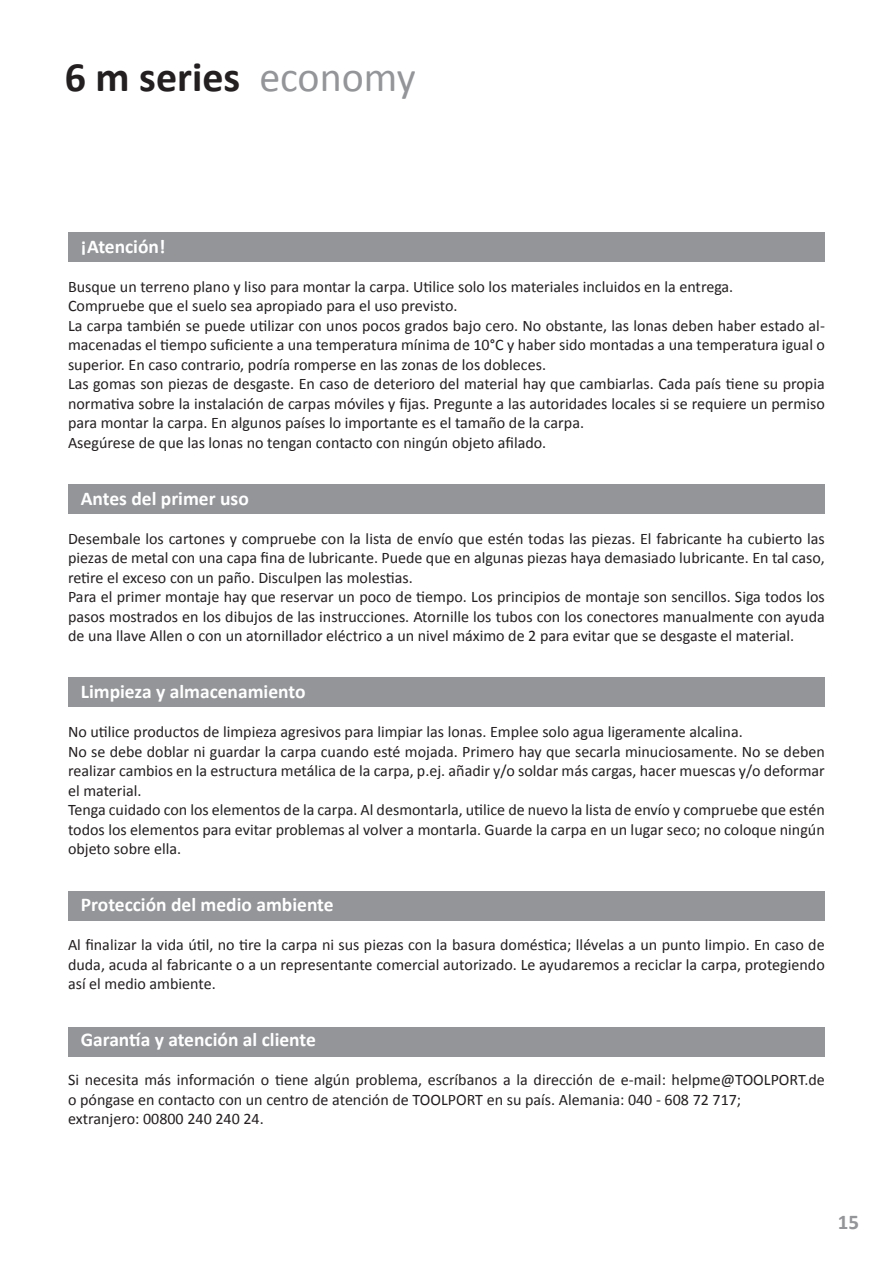
<style>
.page{position:relative;width:893px;height:1263px;background:#fff}
.page>*{position:absolute;margin:0;border:0;box-sizing:border-box;transform-origin:0 0}
.t1{font:700 42px "Calibri";color:#231f20}
.t2{font:700 21px "Calibri";color:#939598}
.t3{font:700 19.5px "Calibri";color:#fff}
.t4{font:16.05px/19.5px "Calibri";color:#231f20}
.s1{font-weight:400;color:#939598}
</style>
<div class="page">
<div style="left:68px;top:232px;width:757px;height:30px;background:#939598"></div>
<div style="left:68px;top:484px;width:757px;height:30px;background:#939598"></div>
<div style="left:68px;top:677px;width:757px;height:30px;background:#939598"></div>
<div style="left:68px;top:891px;width:757px;height:30px;background:#939598"></div>
<div style="left:68px;top:1027px;width:757px;height:30px;background:#939598"></div>
<h1 class="t1" style="left:65px;top:60px;width:352px">6 m series <span class="s1">economy</span></h1>
<p class="t3" style="left:81px;top:238px;width:86px">¡Atención!</p>
<p class="t4" style="left:68px;top:278px;width:758px">Busque un terreno plano y liso para montar la carpa. Utilice solo los materiales incluidos en la entrega.<br>Compruebe que el suelo sea apropiado para el uso previsto.<br>La carpa también se puede utilizar con unos pocos grados bajo cero. No obstante, las lonas deben haber estado al&shy;macenadas el tiempo suficiente a una temperatura mínima de 10°C y haber sido montadas a una temperatura igual o superior. En caso contrario, podría romperse en las zonas de los dobleces.<br>Las gomas son piezas de desgaste. En caso de deterioro del material hay que cambiarlas. Cada país tiene su propia normativa sobre la instalación de carpas móviles y fijas. Pregunte a las autoridades locales si se requiere un permiso para montar la carpa. En algunos países lo importante es el tamaño de la carpa.<br>Asegúrese de que las lonas no tengan contacto con ningún objeto afilado.</p>
<p class="t3" style="left:81px;top:490px;width:170px">Antes del primer uso</p>
<p class="t4" style="left:68px;top:530px;width:758px">Desembale los cartones y compruebe con la lista de envío que estén todas las piezas. El fabricante ha cubierto las piezas de metal con una capa fina de lubricante. Puede que en algunas piezas haya demasiado lubricante. En tal caso, retire el exceso con un paño. Disculpen las molestias.<br>Para el primer montaje hay que reservar un poco de tiempo. Los principios de montaje son sencillos. Siga todos los pasos mostrados en los dibujos de las instrucciones. Atornille los tubos con los conectores manualmente con ayuda de una llave Allen o con un atornillador eléctrico a un nivel máximo de 2 para evitar que se desgaste el material.</p>
<p class="t3" style="left:81px;top:683px;width:226px">Limpieza y almacenamiento</p>
<p class="t4" style="left:68px;top:723px;width:758px">No utilice productos de limpieza agresivos para limpiar las lonas. Emplee solo agua ligeramente alcalina.<br>No se debe doblar ni guardar la carpa cuando esté mojada. Primero hay que secarla minuciosamente. No se deben realizar cambios en la estructura metálica de la carpa, p.ej. añadir y/o soldar más cargas, hacer muescas y/o deformar el material.<br>Tenga cuidado con los elementos de la carpa. Al desmontarla, utilice de nuevo la lista de envío y compruebe que estén todos los elementos para evitar problemas al volver a montarla. Guarde la carpa en un lugar seco; no coloque ningún objeto sobre ella.</p>
<p class="t3" style="left:81px;top:896px;width:254px">Protección del medio ambiente</p>
<p class="t4" style="left:68px;top:936px;width:758px;text-align:justify">Al finalizar la vida útil, no tire la carpa ni sus piezas con la basura doméstica; llévelas a un punto limpio. En caso de duda, acuda al fabricante o a un representante comercial autorizado. Le ayudaremos a reciclar la carpa, protegiendo así el medio ambiente.</p>
<p class="t3" style="left:81px;top:1031px;width:237px">Garantía y atención al cliente</p>
<p class="t4" style="left:68px;top:1071px;width:758px">Si necesita más información o tiene algún problema, escríbanos a la dirección de e-mail: helpme@TOOLPORT.de o póngase en contacto con un centro de atención de TOOLPORT en su país. Alemania: 040 - 608 72 717;<br>extranjero: 00800 240 240 24.</p>
<h2 class="t2" style="left:838px;top:1213px;width:23px">15</h2>
</div>
